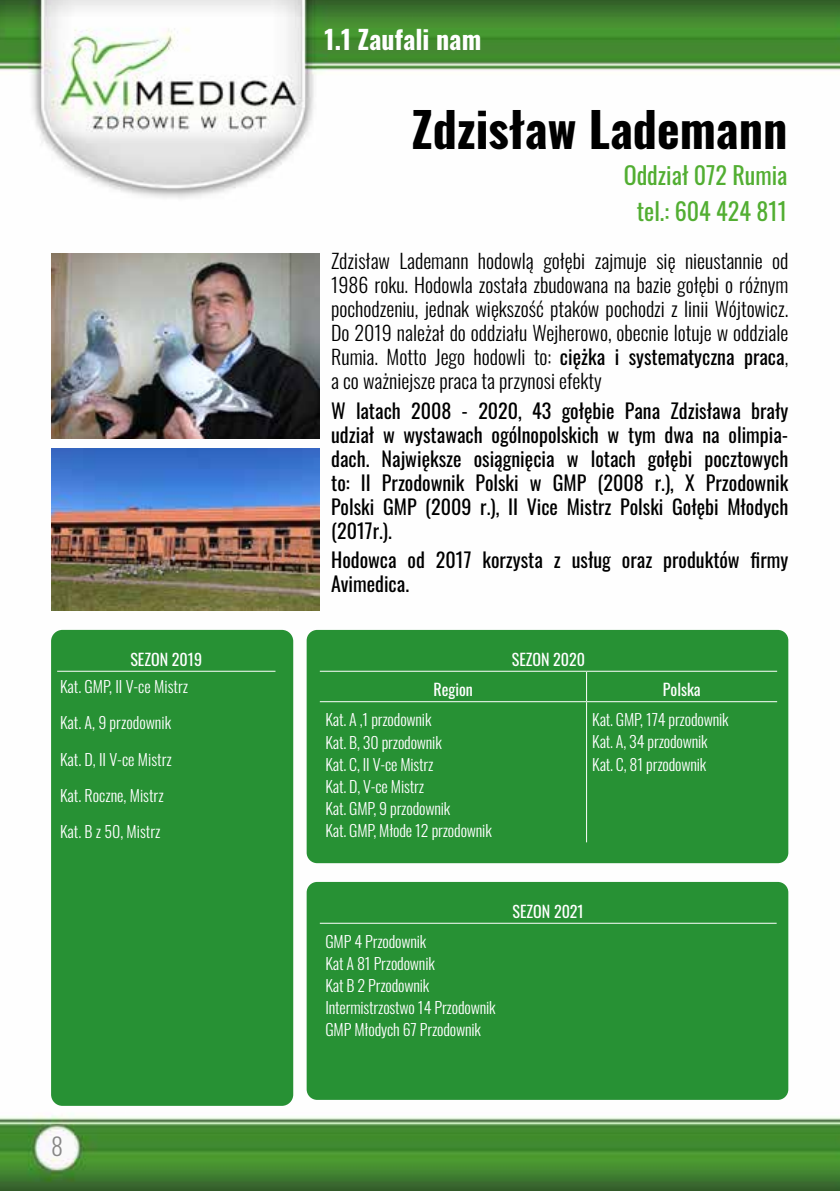
<style>
.page{position:relative;width:840px;height:1191px;background:#fff}
.page>*{position:absolute;margin:0;border:0;box-sizing:border-box;transform-origin:0 0}
.t1{font:700 48px "Oswald";color:#000}
.t2{font:700 26px "Oswald";color:#fff}
.t3{font:24px/36px "Oswald";color:#52ae32;text-align:center}
.t4{font:300 24px "Oswald";color:#878787}
.t5{font:300 20px/24px "Oswald";color:#000;text-align:justify}
.t6{font:20px/24px "Oswald";color:#000;text-align:justify}
.t7{font:300 16px/22px "Oswald";letter-spacing:-.01em;color:#fff}
.t8{font:16px "Oswald";color:#fff}
.s1{font-weight:400}
</style>
<div class="page">
<img style="left:0;top:0;width:839px;height:1191px">
<img style="left:51px;top:254px;width:268px;height:185px">
<div style="left:306px;top:630px;width:481px;height:233px;background:#279134;border-radius:11px"></div>
<hr style="left:319px;top:671px;width:267px;height:1px;background:#fff">
<hr style="left:586px;top:671px;width:190px;height:1px;background:#fff">
<hr style="left:319px;top:701px;width:267px;height:1px;background:#fff">
<hr style="left:586px;top:701px;width:190px;height:1px;background:#fff">
<hr style="left:585px;top:702px;width:1px;height:140px;background:#fff">
<div style="left:51px;top:630px;width:242px;height:475px;background:#279134;border-radius:11px"></div>
<hr style="left:57px;top:671px;width:218px;height:1px;background:#fff">
<img style="left:51px;top:448px;width:268px;height:162px">
<div style="left:306px;top:882px;width:481px;height:217px;background:#279134;border-radius:11px"></div>
<hr style="left:319px;top:922px;width:457px;height:1px;background:#fff">
<p class="t8" style="left:130px;top:645px;width:73px">SEZON 2019</p>
<p class="t7" style="left:60px;top:674px;width:129px">Kat. GMP, II V-ce Mistrz</p>
<p class="t7" style="left:60px;top:710px;width:113px">Kat. A, 9 przodownik</p>
<p class="t7" style="left:60px;top:746px;width:113px">Kat. D, II V-ce Mistrz</p>
<p class="t7" style="left:60px;top:782px;width:105px">Kat. Roczne, Mistrz</p>
<p class="t7" style="left:60px;top:818px;width:102px">Kat. B z 50, Mistrz</p>
<h3 class="t4" style="left:51px;top:1124px;width:13px">8</h3>
<h2 class="t2" style="left:324px;top:17px;width:158px">1.1 Zaufali nam</h2>
<h1 class="t1" style="left:411px;top:87px;width:377px">Zdzisław Lademann</h1>
<h3 class="t3" style="left:623px;top:155px;width:165px">Oddział 072 Rumia tel.: 604 424 811</h3>
<p class="t5" style="left:331px;top:247px;width:458px">Zdzisław Lademann hodowlą gołębi zajmuje się nieustannie od 1986 roku. Hodowla została zbudowana na bazie gołębi o różnym pochodzeniu, jednak większość ptaków pochodzi z linii Wójtowicz.<br>Do 2019 należał do oddziału Wejherowo, obecnie lotuje w oddziale Rumia. Motto Jego hodowli to: <span class="s1">ciężka i systematyczna praca</span>, a co ważniejsze praca ta przynosi efekty</p>
<p class="t6" style="left:331px;top:396px;width:458px">W latach 2008 - 2020, 43 gołębie Pana Zdzisława brały udział w wystawach ogólnopolskich w tym dwa na olimpia&shy;dach. Największe osiągnięcia w lotach gołębi pocztowych to: II Przodownik Polski w GMP (2008 r.), X Przodownik Polski GMP (2009 r.), II Vice Mistrz Polski Gołębi Młodych (2017r.).</p>
<p class="t6" style="left:331px;top:546px;width:458px">Hodowca od 2017 korzysta z usług oraz produktów firmy<br>Avimedica.</p>
<p class="t8" style="left:511px;top:645px;width:75px">SEZON 2020</p>
<p class="t8" style="left:433px;top:675px;width:41px">Region</p>
<p class="t8" style="left:662px;top:675px;width:39px">Polska</p>
<p class="t7" style="left:325px;top:707px;width:168px">Kat. A ,1 przodownik<br>Kat. B, 30 przodownik<br>Kat. C, II V-ce Mistrz<br>Kat. D, V-ce Mistrz<br>Kat. GMP, 9 przodownik<br>Kat. GMP, Młode 12 przodownik</p>
<p class="t7" style="left:592px;top:707px;width:138px">Kat. GMP, 174 przodownik<br>Kat. A, 34 przodownik<br>Kat. C, 81 przodownik</p>
<p class="t7" style="left:325px;top:928px;width:171px">GMP 4 Przodownik<br>Kat A 81 Przodownik<br>Kat B 2 Przodownik<br>Intermistrzostwo 14 Przodownik<br>GMP Młodych 67 Przodownik</p>
<p class="t8" style="left:512px;top:896px;width:73px">SEZON 2021</p>
</div>
